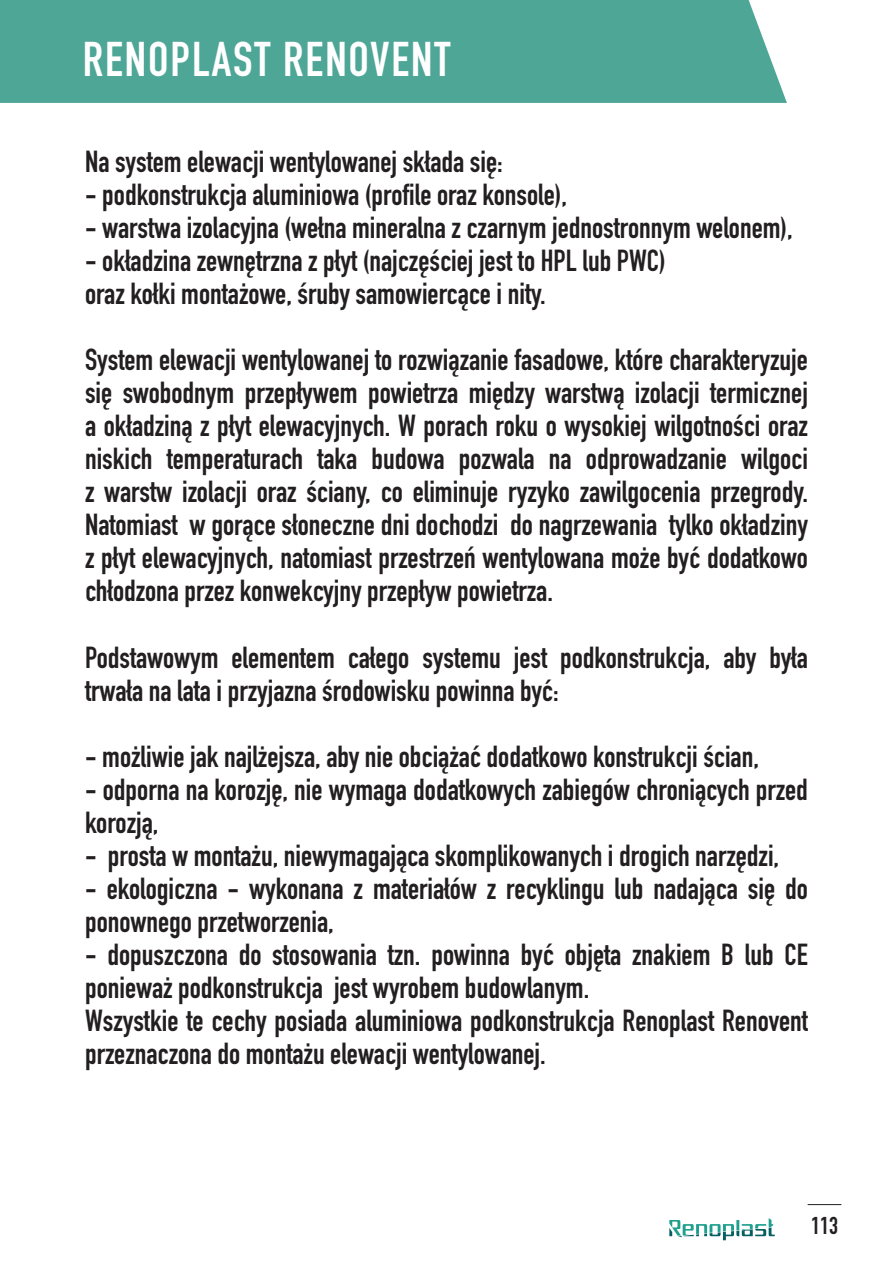
<style>
.page{position:relative;width:893px;height:1276px;background:#fff}
.page>*{position:absolute;margin:0;border:0;box-sizing:border-box;transform-origin:0 0}
.t1{font:700 48px "DIN Condensed";letter-spacing:.04em;color:#fff}
.t2{font:700 30px/33px "DIN Condensed";color:#231f20}
.t3{font:700 24px "DIN Condensed";color:#231f20}
</style>
<div class="page">
<svg style="left:669px;top:1218px;width:106px;height:22px"></svg>
<hr style="left:808px;top:1204px;width:33px;height:1px;background:#231f20">
<div style="left:0;top:0;width:787px;height:103px;background:#4ea697"></div>
<h1 class="t1" style="left:83px;top:27px;width:369px">RENOPLAST RENOVENT</h1>
<p class="t2" style="left:85px;top:145px;width:419px">Na system elewacji wentylowanej składa się:</p>
<p class="t2" style="left:85px;top:178px;width:484px">- podkonstrukcja aluminiowa (profile oraz konsole),</p>
<p class="t2" style="left:85px;top:211px;width:709px">- warstwa izolacyjna (wełna mineralna z czarnym jednostronnym welonem),</p>
<p class="t2" style="left:85px;top:244px;width:582px">- okładzina zewnętrzna z płyt (najczęściej jest to HPL lub PWC) oraz kołki montażowe, śruby samowiercące i nity.</p>
<p class="t2" style="left:85px;top:343px;width:724px;text-align:justify">System elewacji wentylowanej to rozwiązanie fasadowe, które charakteryzuje się swobodnym przepływem powietrza między warstwą izolacji termicznej a okładziną z płyt elewacyjnych. W porach roku o wysokiej wilgotności oraz niskich temperaturach taka budowa pozwala na odprowadzanie wilgoci z warstw izolacji oraz ściany, co eliminuje ryzyko zawilgocenia przegrody.<br>Natomiast w gorące słoneczne dni dochodzi do nagrzewania tylko okładziny z płyt elewacyjnych, natomiast przestrzeń wentylowana może być dodatkowo chłodzona przez konwekcyjny przepływ powietrza.</p>
<p class="t2" style="left:85px;top:640px;width:724px">Podstawowym elementem całego systemu jest podkonstrukcja, aby była trwała na lata i przyjazna środowisku powinna być:</p>
<p class="t2" style="left:85px;top:739px;width:675px">- możliwie jak najlżejsza, aby nie obciążać dodatkowo konstrukcji ścian,</p>
<p class="t2" style="left:85px;top:772px;width:724px">- odporna na korozję, nie wymaga dodatkowych zabiegów chroniących przed korozją,</p>
<p class="t2" style="left:85px;top:838px;width:696px">- prosta w montażu, niewymagająca skomplikowanych i drogich narzędzi,</p>
<p class="t2" style="left:85px;top:871px;width:724px">- ekologiczna - wykonana z materiałów z recyklingu lub nadająca się do ponownego przetworzenia,</p>
<p class="t2" style="left:85px;top:937px;width:724px">- dopuszczona do stosowania tzn. powinna być objęta znakiem B lub CE ponieważ podkonstrukcja jest wyrobem budowlanym.<br>Wszystkie te cechy posiada aluminiowa podkonstrukcja Renoplast Renovent przeznaczona do montażu elewacji wentylowanej.</p>
<p class="t3" style="left:811px;top:1209px;width:28px">113</p>
</div>
